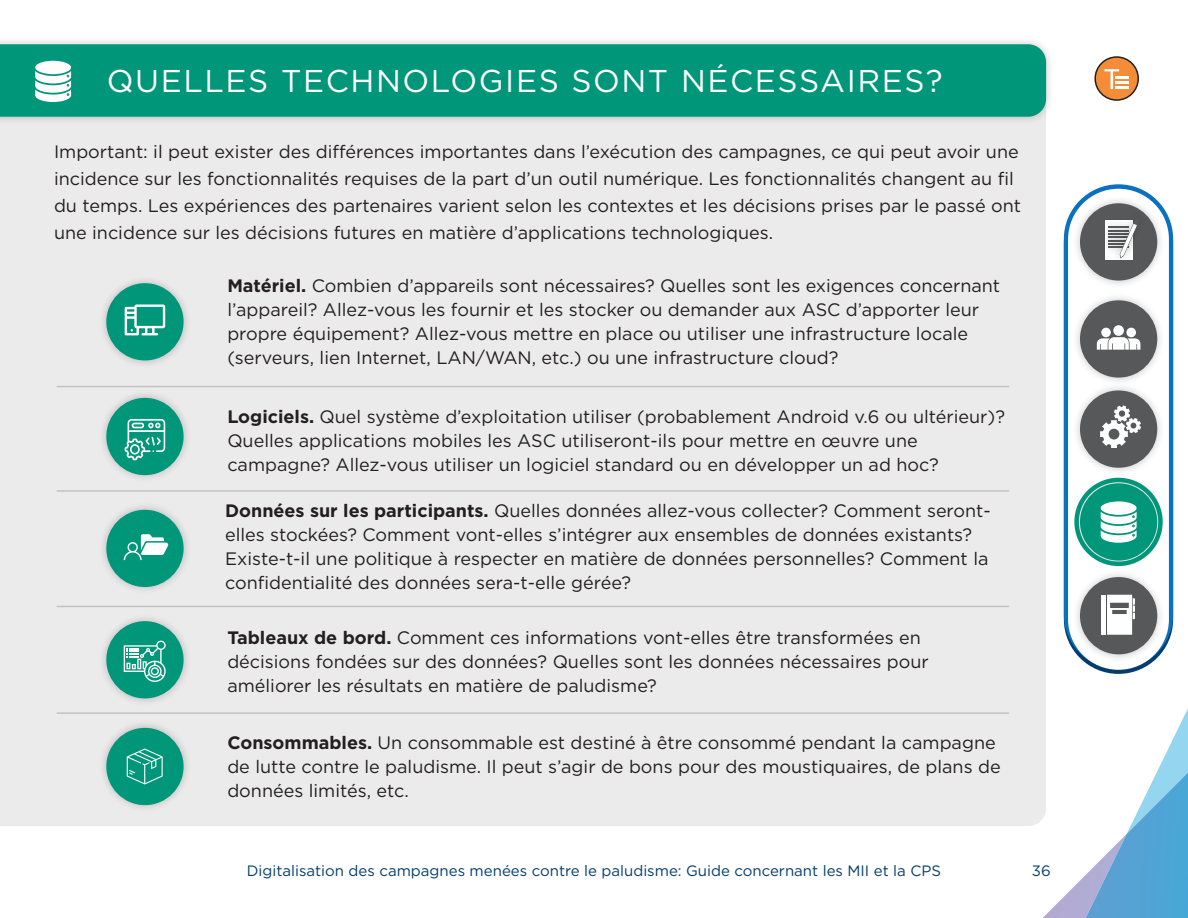
<style>
.page{position:relative;width:1188px;height:918px;background:#fff}
.page>*{position:absolute;margin:0;border:0;box-sizing:border-box;transform-origin:0 0}
.t1{font:31.5px "Gotham";letter-spacing:.05em;color:#fff}
.t2{font:18px/24px "Gotham";color:#231f20}
.t3{font:15px "Gotham";color:#033d6e}
.s1{font-weight:700}
</style>
<div class="page">
<div style="left:1064px;top:184px;width:109px;height:485px;background:#0a70bf;border-radius:55px"></div>
<div style="left:1068px;top:189px;width:101px;height:481px;background:#fff;border-radius:50px"></div>
<div style="left:1072px;top:475px;width:93px;height:93px;background:#231f20;opacity:.25"></div>
<div style="left:1080px;top:483px;width:77px;height:78px;background:#00967a;border-radius:50%"></div>
<svg style="left:1100px;top:501px;width:37px;height:42px"></svg>
<div style="left:0;top:125px;width:1046px;height:701px;background:#ebebeb"></div>
<div style="left:0;top:36px;width:1054px;height:89px;background:#231f20;opacity:.25"></div>
<div style="left:0;top:44px;width:1046px;height:73px;background:#00967a"></div>
<svg style="left:35px;top:61px;width:37px;height:41px"></svg>
<div style="left:1074px;top:478px;width:89px;height:88px;border:4px solid #00967a;border-radius:50%"></div>
<div style="left:1095px;top:57px;width:43px;height:43px;background:#f58c38;border-radius:50%"></div>
<div style="left:1094px;top:56px;width:45px;height:45px;border:2px solid #231f20;border-radius:50%"></div>
<svg style="left:1105px;top:69px;width:14px;height:20px"></svg>
<hr style="left:1115px;top:76px;width:14px;height:3px;background:#fff">
<hr style="left:1115px;top:81px;width:14px;height:3px;background:#fff">
<hr style="left:1115px;top:86px;width:14px;height:3px;background:#fff">
<div style="left:1072px;top:569px;width:93px;height:93px;background:#231f20;opacity:.25"></div>
<div style="left:1080px;top:577px;width:77px;height:77px;background:#57585a;border-radius:50%"></div>
<svg style="left:1031px;top:595px;width:157px;height:323px"></svg>
<div style="left:1072px;top:195px;width:93px;height:93px;background:#231f20;opacity:.25"></div>
<div style="left:1080px;top:203px;width:77px;height:78px;background:#57585a;border-radius:50%"></div>
<div style="left:1105px;top:220px;width:28px;height:39px;background:#fff"></div>
<div style="left:1102px;top:218px;width:34px;height:19px;background:#231f20;opacity:.25"></div>
<div style="left:1102px;top:222px;width:34px;height:18px;background:#231f20;opacity:.25"></div>
<div style="left:1102px;top:225px;width:34px;height:18px;background:#231f20;opacity:.25"></div>
<div style="left:1102px;top:228px;width:34px;height:19px;background:#231f20;opacity:.25"></div>
<div style="left:1102px;top:231px;width:34px;height:19px;background:#231f20;opacity:.25"></div>
<div style="left:1102px;top:235px;width:34px;height:18px;background:#231f20;opacity:.25"></div>
<div style="left:1102px;top:238px;width:34px;height:18px;background:#231f20;opacity:.25"></div>
<div style="left:1112px;top:210px;width:36px;height:55px;background:#231f20;opacity:.25"></div>
<svg style="left:1109px;top:217px;width:31px;height:41px"></svg>
<div style="left:1072px;top:292px;width:93px;height:93px;background:#231f20;opacity:.25"></div>
<div style="left:1080px;top:300px;width:77px;height:78px;background:#57585a;border-radius:50%"></div>
<div style="left:1101px;top:328px;width:10px;height:9px;background:#fff;border-radius:50%"></div>
<div style="left:1126px;top:328px;width:10px;height:9px;background:#fff;border-radius:50%"></div>
<svg style="left:1097px;top:337px;width:43px;height:13px"></svg>
<div style="left:1113px;top:325px;width:11px;height:11px;background:#fff;border-radius:50%"></div>
<div style="left:1072px;top:382px;width:93px;height:94px;background:#231f20;opacity:.25"></div>
<div style="left:1080px;top:390px;width:77px;height:78px;background:#57585a;border-radius:50%"></div>
<svg style="left:1100px;top:405px;width:41px;height:43px"></svg>
<hr style="left:57px;top:386px;width:952px;height:1px;background:#c1c2c4">
<hr style="left:57px;top:490px;width:952px;height:2px;background:#c1c2c4">
<hr style="left:57px;top:606px;width:952px;height:1px;background:#c1c2c4">
<hr style="left:57px;top:712px;width:952px;height:2px;background:#c1c2c4">
<div style="left:98px;top:275px;width:93px;height:93px;background:#231f20;opacity:.25"></div>
<div style="left:106px;top:283px;width:78px;height:77px;background:#00967a;border-radius:50%"></div>
<div style="left:98px;top:390px;width:93px;height:93px;background:#231f20;opacity:.25"></div>
<div style="left:106px;top:398px;width:78px;height:77px;background:#00967a;border-radius:50%"></div>
<div style="left:98px;top:502px;width:93px;height:93px;background:#231f20;opacity:.25"></div>
<div style="left:106px;top:510px;width:78px;height:77px;background:#00967a;border-radius:50%"></div>
<div style="left:98px;top:613px;width:93px;height:93px;background:#231f20;opacity:.25"></div>
<div style="left:106px;top:621px;width:78px;height:77px;background:#00967a;border-radius:50%"></div>
<div style="left:98px;top:720px;width:93px;height:93px;background:#231f20;opacity:.25"></div>
<div style="left:106px;top:728px;width:78px;height:77px;background:#00967a;border-radius:50%"></div>
<svg style="left:125px;top:304px;width:40px;height:31px"></svg>
<svg style="left:125px;top:419px;width:40px;height:41px"></svg>
<svg style="left:124px;top:534px;width:44px;height:26px"></svg>
<svg style="left:124px;top:641px;width:42px;height:41px"></svg>
<svg style="left:127px;top:749px;width:36px;height:35px"></svg>
<p class="t1" style="left:107px;top:61px;width:837px">QUELLES TECHNOLOGIES SONT NÉCESSAIRES?</p>
<p class="t2" style="left:54px;top:138px;width:969px;line-height:27px">Important: il peut exister des différences importantes dans l’exécution des campagnes, ce qui peut avoir une incidence sur les fonctionnalités requises de la part d’un outil numérique. Les fonctionnalités changent au fil du temps. Les expériences des partenaires varient selon les contextes et les décisions prises par le passé ont une incidence sur les décisions futures en matière d’applications technologiques.</p>
<p class="t2" style="left:227px;top:273px;width:774px"><span class="s1">Matériel.</span> Combien d’appareils sont nécessaires? Quelles sont les exigences concernant l’appareil? Allez-vous les fournir et les stocker ou demander aux ASC d’apporter leur propre équipement? Allez-vous mettre en place ou utiliser une infrastructure locale (serveurs, lien Internet, LAN/WAN, etc.) ou une infrastructure cloud?</p>
<p class="t2" style="left:227px;top:404px;width:779px"><span class="s1">Logiciels.</span> Quel système d’exploitation utiliser (probablement Android v.6 ou ultérieur)?<br>Quelles applications mobiles les ASC utiliseront-ils pour mettre en œuvre une campagne? Allez-vous utiliser un logiciel standard ou en développer un ad hoc?</p>
<p class="t2" style="left:225px;top:498px;width:767px"><span class="s1">Données sur les participants.</span> Quelles données allez-vous collecter? Comment seront&shy;elles stockées? Comment vont-elles s’intégrer aux ensembles de données existants?<br>Existe-t-il une politique à respecter en matière de données personnelles? Comment la confidentialité des données sera-t-elle gérée?</p>
<p class="t2" style="left:227px;top:625px;width:703px"><span class="s1">Tableaux de bord.</span> Comment ces informations vont-elles être transformées en décisions fondées sur des données? Quelles sont les données nécessaires pour améliorer les résultats en matière de paludisme?</p>
<p class="t2" style="left:227px;top:730px;width:775px"><span class="s1">Consommables.</span> Un consommable est destiné à être consommé pendant la campagne de lutte contre le paludisme. Il peut s’agir de bons pour des moustiquaires, de plans de données limités, etc.</p>
<p class="t3" style="left:247px;top:861px;width:696px">Digitalisation des campagnes menées contre le paludisme: Guide concernant les MII et la CPS</p>
<p class="t3" style="left:1032px;top:861px;width:20px">36</p>
</div>
